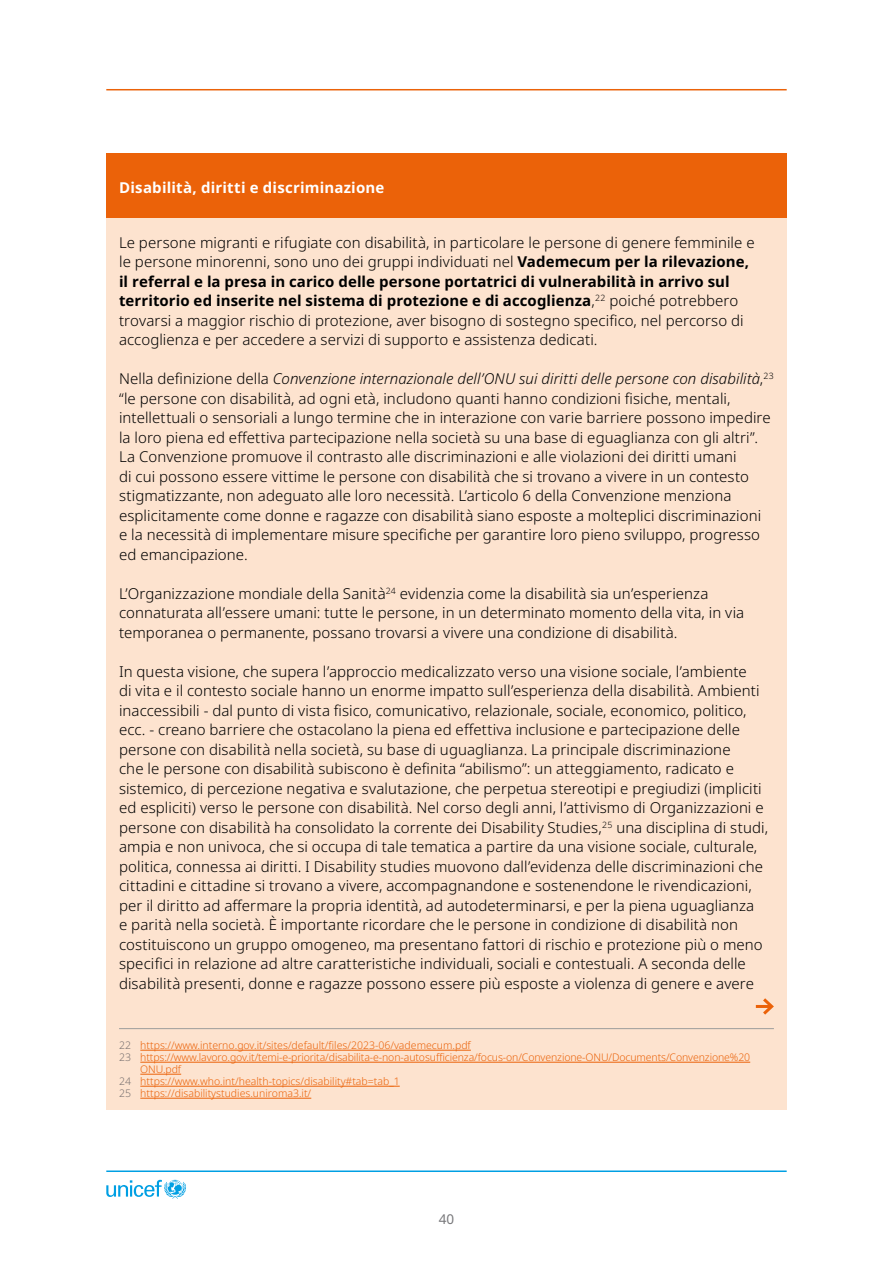
<style>
.page{position:relative;width:893px;height:1263px;background:#fff}
.page>*{position:absolute;margin:0;border:0;box-sizing:border-box;transform-origin:0 0}
.t1{font:300 15px/19.5px "Noto Sans";letter-spacing:.005em;color:#000}
.t2{font:700 15px "Noto Sans";letter-spacing:.015em;color:#fff}
.t3{font:13.5px "Noto Sans";color:#77777a}
.t4{font:300 10.5px "Noto Sans";color:#eb6209}
.s1{font-weight:700}
.s2{font-style:italic}
.s3{color:#797170}
</style>
<div class="page">
<div style="left:106px;top:219px;width:681px;height:891px;background:#fde3cf"></div>
<hr style="left:119px;top:1028px;width:655px;height:1px;background:#9d9d9c">
<hr style="left:140px;top:1050px;width:331px;height:1px;background:#eb6209">
<hr style="left:140px;top:1062px;width:610px;height:1px;background:#eb6209">
<hr style="left:140px;top:1074px;width:41px;height:1px;background:#eb6209">
<hr style="left:140px;top:1086px;width:260px;height:1px;background:#eb6209">
<hr style="left:140px;top:1098px;width:171px;height:1px;background:#eb6209">
<div style="left:106px;top:153px;width:681px;height:65px;background:#eb6209"></div>
<hr style="left:756px;top:1005px;width:16px;height:3px;background:#eb6209">
<svg style="left:763px;top:998px;width:11px;height:17px"></svg>
<hr style="left:106px;top:89px;width:681px;height:1px;background:#eb6209">
<hr style="left:106px;top:1170px;width:681px;height:2px;background:#009fe3">
<svg style="left:106px;top:1180px;width:80px;height:19px"></svg>
<p class="t2" style="left:119px;top:177px;width:267px">Disabilità, diritti e discriminazione</p>
<p class="t1" style="left:119px;top:233px;width:637px">Le persone migranti e rifugiate con disabilità, in particolare le persone di genere femminile e le persone minorenni, sono uno dei gruppi individuati nel <span class="s1">Vademecum per la rilevazione, il referral e la presa in carico delle persone portatrici di vulnerabilità in arrivo sul territorio ed inserite nel sistema di protezione e di accoglienza</span>,<sup>22</sup> poiché potrebbero trovarsi a maggior rischio di protezione, aver bisogno di sostegno specifico, nel percorso di accoglienza e per accedere a servizi di supporto e assistenza dedicati.</p>
<p class="t1" style="left:119px;top:369px;width:656px">Nella definizione della <span class="s2">Convenzione internazionale dell’ONU sui diritti delle persone con disabilità</span>,<sup>23 </sup>“le persone con disabilità, ad ogni età, includono quanti hanno condizioni fisiche, mentali, intellettuali o sensoriali a lungo termine che in interazione con varie barriere possono impedire la loro piena ed effettiva partecipazione nella società su una base di eguaglianza con gli altri”.<br>La Convenzione promuove il contrasto alle discriminazioni e alle violazioni dei diritti umani<br>di cui possono essere vittime le persone con disabilità che si trovano a vivere in un contesto stigmatizzante, non adeguato alle loro necessità. L’articolo 6 della Convenzione menziona esplicitamente come donne e ragazze con disabilità siano esposte a molteplici discriminazioni<br>e la necessità di implementare misure specifiche per garantire loro pieno sviluppo, progresso ed emancipazione.</p>
<p class="t1" style="left:119px;top:584px;width:627px">L’Organizzazione mondiale della Sanità<sup>24</sup> evidenzia come la disabilità sia un’esperienza connaturata all’essere umani: tutte le persone, in un determinato momento della vita, in via temporanea o permanente, possano trovarsi a vivere una condizione di disabilità.</p>
<p class="t1" style="left:119px;top:662px;width:651px">In questa visione, che supera l’approccio medicalizzato verso una visione sociale, l’ambiente<br>di vita e il contesto sociale hanno un enorme impatto sull’esperienza della disabilità. Ambienti inaccessibili - dal punto di vista fisico, comunicativo, relazionale, sociale, economico, politico, ecc. - creano barriere che ostacolano la piena ed effettiva inclusione e partecipazione delle persone con disabilità nella società, su base di uguaglianza. La principale discriminazione<br>che le persone con disabilità subiscono è definita “abilismo”: un atteggiamento, radicato e sistemico, di percezione negativa e svalutazione, che perpetua stereotipi e pregiudizi (impliciti ed espliciti) verso le persone con disabilità. Nel corso degli anni, l’attivismo di Organizzazioni e persone con disabilità ha consolidato la corrente dei Disability Studies,<sup>25</sup> una disciplina di studi, ampia e non univoca, che si occupa di tale tematica a partire da una visione sociale, culturale, politica, connessa ai diritti. I Disability studies muovono dall’evidenza delle discriminazioni che cittadini e cittadine si trovano a vivere, accompagnandone e sostenendone le rivendicazioni, per il diritto ad affermare la propria identità, ad autodeterminarsi, e per la piena uguaglianza<br>e parità nella società. È importante ricordare che le persone in condizione di disabilità non costituiscono un gruppo omogeneo, ma presentano fattori di rischio e protezione più o meno specifici in relazione ad altre caratteristiche individuali, sociali e contestuali. A seconda delle disabilità presenti, donne e ragazze possono essere più esposte a violenza di genere e avere</p>
<p class="t4" style="left:119px;top:1038px;width:353px"><span class="s3">22</span> https://www.interno.gov.it/sites/default/files/2023-06/vademecum.pdf</p>
<p class="t4" style="left:119px;top:1050px;width:633px"><span class="s3">23</span> https://www.lavoro.gov.it/temi-e-priorita/disabilita-e-non-autosufficienza/focus-on/Convenzione-ONU/Documents/Convenzione%20</p>
<p class="t4" style="left:140px;top:1062px;width:42px">ONU.pdf</p>
<p class="t4" style="left:119px;top:1074px;width:282px"><span class="s3">24</span> https://www.who.int/health-topics/disability#tab=tab_1</p>
<p class="t4" style="left:119px;top:1086px;width:194px"><span class="s3">25</span> https://disabilitystudies.uniroma3.it/</p>
<p class="t3" style="left:439px;top:1209px;width:17px">40</p>
</div>
